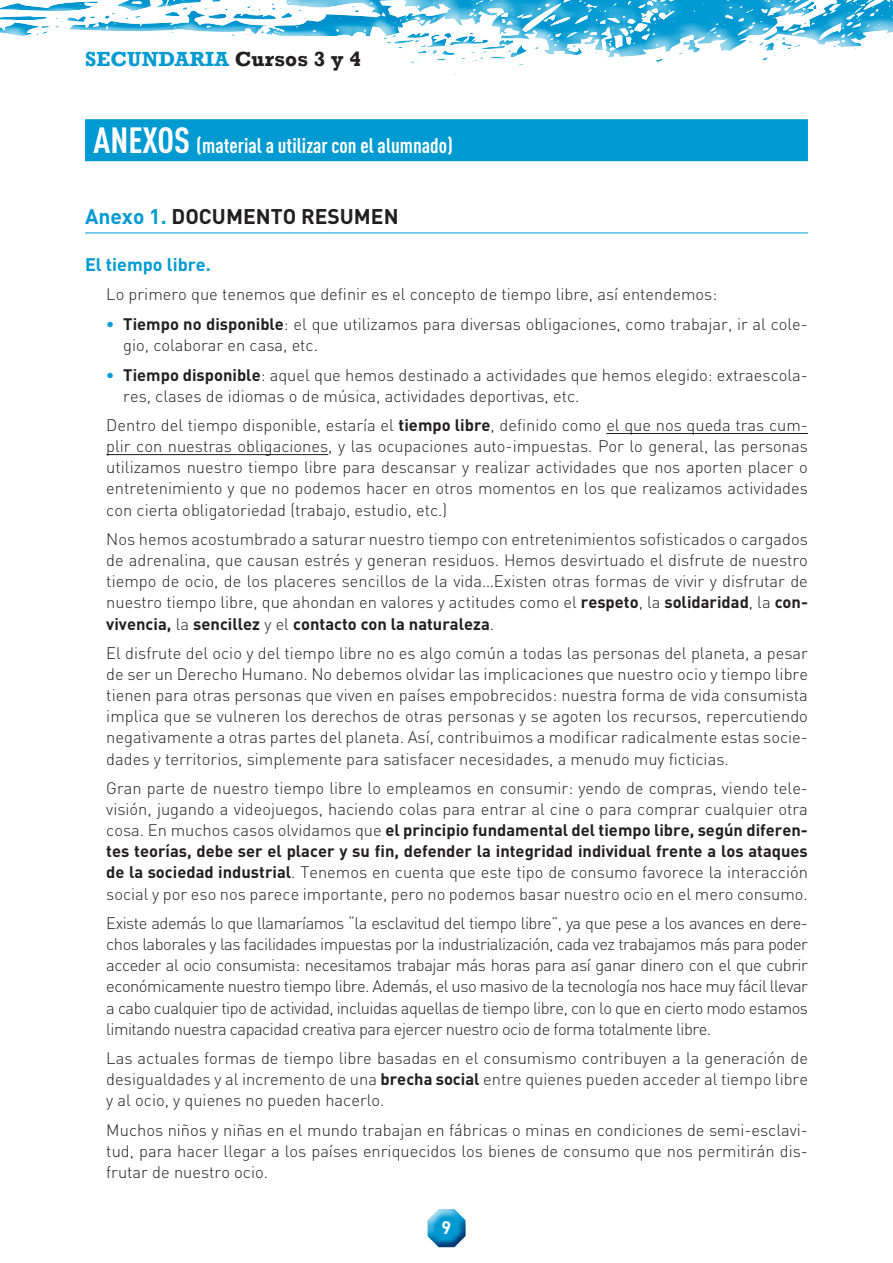
<style>
.page{position:relative;width:893px;height:1263px;background:#fff}
.page>*{position:absolute;margin:0;border:0;box-sizing:border-box;transform-origin:0 0}
.t1{font:700 condensed 21px "DIN Pro";color:#fff}
.t2{font:700 21px "DIN";color:#231f20}
.t3{font:700 21px "Rockwell";letter-spacing:.01em;color:#009ad3}
.t4{font:700 18px "DIN";color:#009ad3}
.t5{font:700 18px "DIN Pro";color:#fff}
.t6{font:300 16.5px/21.1px "DIN";color:#231f20;text-align:justify}
.s1{color:#231f20}
.s2{font-size:36px}
.s3{color:#009ad3}
.s4{font-weight:700;color:#009ad3}
.s5{font-weight:700}
</style>
<div class="page">
<div style="left:0;top:0;width:893px;height:76px;background:#bfe6f2;opacity:.75"></div>
<div style="left:85px;top:37px;width:298px;height:45px;background:#fff"></div>
<div style="left:427px;top:1206px;width:40px;height:30px;background:#fff;opacity:.75"></div>
<div style="left:427px;top:1215px;width:40px;height:33px;background:#033068;opacity:.75"></div>
<div style="left:85px;top:119px;width:723px;height:42px;background:#009ad3"></div>
<hr style="left:85px;top:233px;width:723px;height:1px;background:#009ad3">
<hr style="left:606px;top:433px;width:202px;height:1px;background:#231f20">
<hr style="left:106px;top:454px;width:222px;height:1px;background:#231f20">
<p class="t3" style="left:85px;top:47px;width:277px">SECUNDARIA <span class="s1">Cursos 3 y 4</span></p>
<p class="t1" style="left:94px;top:130px;width:361px"><span class="s2">ANEXOS</span> (material a utilizar con el alumnado)</p>
<p class="t2" style="left:85px;top:203px;width:315px"><span class="s3">Anexo 1.</span> DOCUMENTO RESUMEN</p>
<p class="t4" style="left:85px;top:252px;width:127px">El tiempo libre.</p>
<p class="t6" style="left:106px;top:284px;width:612px">Lo primero que tenemos que definir es el concepto de tiempo libre, así entendemos:</p>
<p class="t6" style="left:123px;top:313px;width:686px;text-indent:-17px"><span class="s4">•</span> <span class="s5">Tiempo no disponible</span>: el que utilizamos para diversas obligaciones, como trabajar, ir al cole&shy;gio, colaborar en casa, etc.</p>
<p class="t6" style="left:123px;top:364px;width:686px;text-indent:-17px"><span class="s4">•</span> <span class="s5">Tiempo disponible</span>: aquel que hemos destinado a actividades que hemos elegido: extraescola&shy;res, clases de idiomas o de música, actividades deportivas, etc.</p>
<p class="t6" style="left:106px;top:414px;width:703px">Dentro del tiempo disponible, estaría el <span class="s5">tiempo libre</span>, definido como el que nos queda tras cum&shy;plir con nuestras obligaciones, y las ocupaciones auto-impuestas. Por lo general, las personas utilizamos nuestro tiempo libre para descansar y realizar actividades que nos aporten placer o entretenimiento y que no podemos hacer en otros momentos en los que realizamos actividades con cierta obligatoriedad (trabajo, estudio, etc.)</p>
<p class="t6" style="left:106px;top:528px;width:703px">Nos hemos acostumbrado a saturar nuestro tiempo con entretenimientos sofisticados o cargados de adrenalina, que causan estrés y generan residuos. Hemos desvirtuado el disfrute de nuestro tiempo de ocio, de los placeres sencillos de la vida…Existen otras formas de vivir y disfrutar de nuestro tiempo libre, que ahondan en valores y actitudes como el <span class="s5">respeto</span>, la <span class="s5">solidaridad</span>, la <span class="s5">con&shy;vivencia,</span> la <span class="s5">sencillez</span> y el <span class="s5">contacto con la naturaleza</span>.</p>
<p class="t6" style="left:106px;top:642px;width:703px">El disfrute del ocio y del tiempo libre no es algo común a todas las personas del planeta, a pesar de ser un Derecho Humano. No debemos olvidar las implicaciones que nuestro ocio y tiempo libre tienen para otras personas que viven en países empobrecidos: nuestra forma de vida consumista implica que se vulneren los derechos de otras personas y se agoten los recursos, repercutiendo negativamente a otras partes del planeta. Así, contribuimos a modificar radicalmente estas socie&shy;dades y territorios, simplemente para satisfacer necesidades, a menudo muy ficticias.</p>
<p class="t6" style="left:106px;top:777px;width:703px">Gran parte de nuestro tiempo libre lo empleamos en consumir: yendo de compras, viendo tele&shy;visión, jugando a videojuegos, haciendo colas para entrar al cine o para comprar cualquier otra cosa. En muchos casos olvidamos que <span class="s5">el principio fundamental del tiempo libre, según diferen&shy;tes teorías, debe ser el placer y su fin, defender la integridad individual frente a los ataques de la sociedad industrial</span>. Tenemos en cuenta que este tipo de consumo favorece la interacción social y por eso nos parece importante, pero no podemos basar nuestro ocio en el mero consumo.</p>
<p class="t6" style="left:106px;top:912px;width:703px">Existe además lo que llamaríamos “la esclavitud del tiempo libre”, ya que pese a los avances en dere&shy;chos laborales y las facilidades impuestas por la industrialización, cada vez trabajamos más para poder acceder al ocio consumista: necesitamos trabajar más horas para así ganar dinero con el que cubrir económicamente nuestro tiempo libre. Además, el uso masivo de la tecnología nos hace muy fácil llevar a cabo cualquier tipo de actividad, incluidas aquellas de tiempo libre, con lo que en cierto modo estamos limitando nuestra capacidad creativa para ejercer nuestro ocio de forma totalmente libre.</p>
<p class="t6" style="left:106px;top:1047px;width:703px">Las actuales formas de tiempo libre basadas en el consumismo contribuyen a la generación de desigualdades y al incremento de una <span class="s5">brecha social</span> entre quienes pueden acceder al tiempo libre y al ocio, y quienes no pueden hacerlo.</p>
<p class="t6" style="left:106px;top:1119px;width:703px">Muchos niños y niñas en el mundo trabajan en fábricas o minas en condiciones de semi-esclavi&shy;tud, para hacer llegar a los países enriquecidos los bienes de consumo que nos permitirán dis&shy;frutar de nuestro ocio.</p>
<p class="t5" style="left:442px;top:1215px;width:11px">9</p>
</div>
